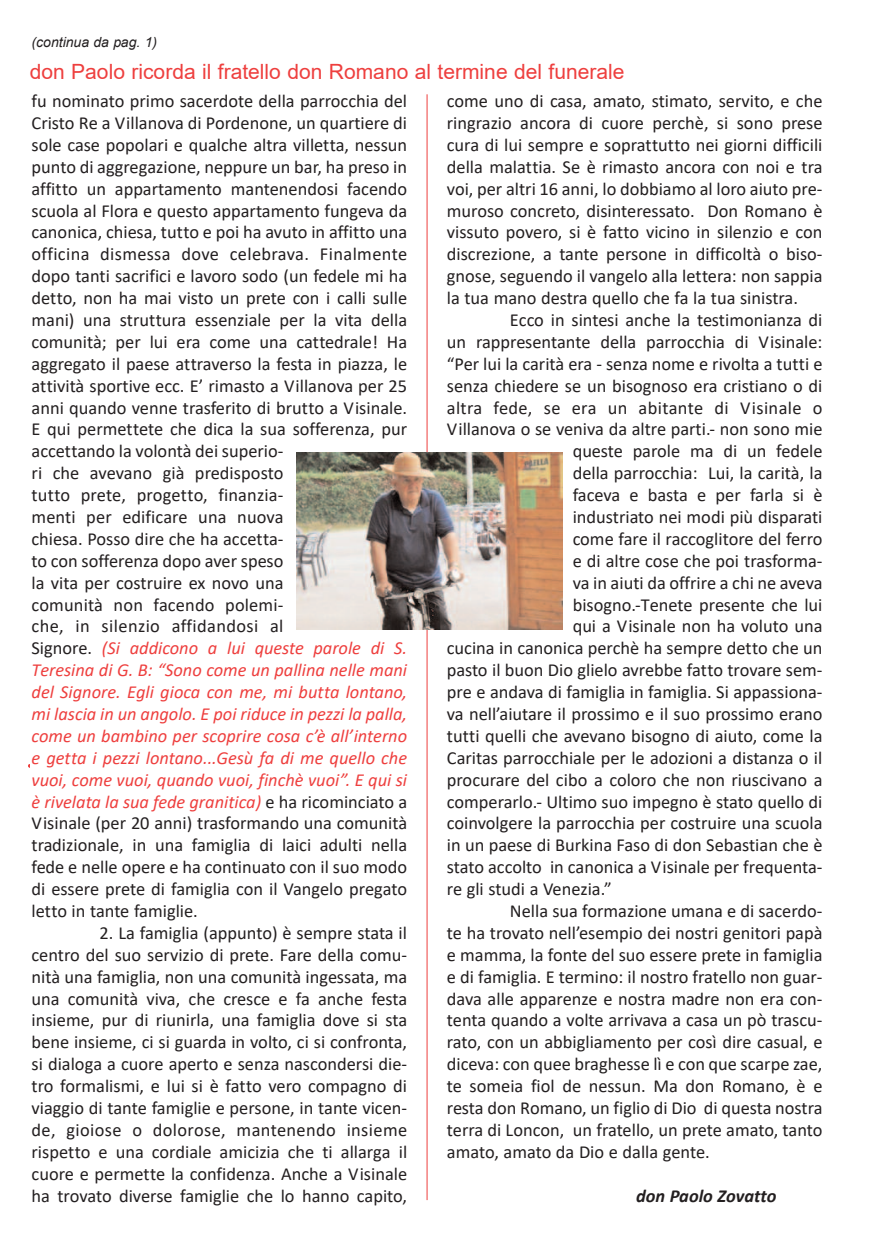
<style>
.page{position:relative;width:874px;height:1241px;background:#fff}
.page>*{position:absolute;margin:0;border:0;box-sizing:border-box;transform-origin:0 0}
.t1{font:21px "Arial";color:#ee3f3e}
.t2{font:18.38px/21.9px "Calibri";color:#231f20;text-align:justify}
.t3{font:18.38px "Calibri";letter-spacing:.02em;color:#231f20}
.t4{font:italic 700 18.38px "Calibri";color:#231f20}
.t5{font:italic 14px "Arial";color:#231f20}
.s1{font-style:italic;color:#ee3f3e}
</style>
<div class="page">
<hr style="left:426px;top:94px;width:1px;height:1105px;background:#ee3f3e">
<img style="left:296px;top:453px;width:266px;height:176px">
<p class="t5" style="left:32px;top:35px;width:127px">(continua da pag. 1)</p>
<p class="t1" style="left:30px;top:60px;width:596px">don Paolo ricorda il fratello don Romano al termine del funerale</p>
<p class="t2" style="left:32px;top:91px;width:377px;text-align:left">fu nominato primo sacerdote della parrocchia del Cristo Re a Villanova di Pordenone, un quartiere di sole case popolari e qualche altra villetta, nessun punto di aggregazione, neppure un bar, ha preso in affitto un appartamento mantenendosi facendo scuola al Flora e questo appartamento fungeva da canonica, chiesa, tutto e poi ha avuto in affitto una officina dismessa dove celebrava. Finalmente dopo tanti sacrifici e lavoro sodo (un fedele mi ha detto, non ha mai visto un prete con i calli sulle mani) una struttura essenziale per la vita della comunità; per lui era come una cattedrale! Ha aggregato il paese attraverso la festa in piazza, le attività sportive ecc. E’ rimasto a Villanova per 25 anni quando venne trasferito di brutto a Visinale.<br>E qui permettete che dica la sua sofferenza, pur accettando la volontà dei superio-<br>ri che avevano già predisposto<br>tutto prete, progetto, finanzia-<br>menti per edificare una nuova<br>chiesa. Posso dire che ha accetta-<br>to con sofferenza dopo aver speso<br>la vita per costruire ex novo una<br>comunità non facendo polemi-<br>che, in silenzio affidandosi al<br>Signore. <span class="s1">(Si addicono a lui queste parole di S.<br>Teresina di G. B: “Sono come un pallina nelle mani del Signore. Egli gioca con me, mi butta lontano, mi lascia in un angolo. E poi riduce in pezzi la palla, come un bambino per scoprire cosa c’è all’interno e getta i pezzi lontano...Gesù fa di me quello che vuoi, come vuoi, quando vuoi, finchè vuoi”. E qui si è rivelata la sua fede granitica)</span> e ha ricominciato a Visinale (per 20 anni) trasformando una comunità tradizionale, in una famiglia di laici adulti nella fede e nelle opere e ha continuato con il suo modo di essere prete di famiglia con il Vangelo pregato letto in tante famiglie.</p>
<p class="t2" style="left:32px;top:923px;width:377px;text-indent:68px">2. La famiglia (appunto) è sempre stata il centro del suo servizio di prete. Fare della comu&shy;nità una famiglia, non una comunità ingessata, ma una comunità viva, che cresce e fa anche festa insieme, pur di riunirla, una famiglia dove si sta bene insieme, ci si guarda in volto, ci si confronta, si dialoga a cuore aperto e senza nascondersi die&shy;tro formalismi, e lui si è fatto vero compagno di viaggio di tante famiglie e persone, in tante vicen&shy;de, gioiose o dolorose, mantenendo insieme rispetto e una cordiale amicizia che ti allarga il cuore e permette la confidenza. Anche a Visinale ha trovato diverse famiglie che lo hanno capito,</p>
<p class="t2" style="left:446px;top:91px;width:377px">come uno di casa, amato, stimato, servito, e che ringrazio ancora di cuore perchè, si sono prese cura di lui sempre e soprattutto nei giorni difficili della malattia. Se è rimasto ancora con noi e tra voi, per altri 16 anni, lo dobbiamo al loro aiuto pre&shy;muroso concreto, disinteressato. Don Romano è vissuto povero, si è fatto vicino in silenzio e con discrezione, a tante persone in difficoltà o biso&shy;gnose, seguendo il vangelo alla lettera: non sappia la tua mano destra quello che fa la tua sinistra.</p>
<p class="t2" style="left:509px;top:310px;width:314px">Ecco in sintesi anche la testimonianza di</p>
<p class="t2" style="left:446px;top:332px;width:377px">un rappresentante della parrocchia di Visinale:</p>
<p class="t2" style="left:446px;top:354px;width:377px">“Per lui la carità era - senza nome e rivolta a tutti e</p>
<p class="t2" style="left:446px;top:376px;width:377px">senza chiedere se un bisognoso era cristiano o di</p>
<p class="t3" style="left:446px;top:399px;width:377px">altra fede, se era un abitante di Visinale o</p>
<p class="t2" style="left:446px;top:420px;width:377px">Villanova o se veniva da altre parti.- non sono mie</p>
<p class="t2" style="left:572px;top:441px;width:251px">queste parole ma di un fedele</p>
<p class="t2" style="left:572px;top:463px;width:251px">della parrocchia: Lui, la carità, la</p>
<p class="t2" style="left:572px;top:485px;width:251px">faceva e basta e per farla si è</p>
<p class="t2" style="left:572px;top:507px;width:251px">industriato nei modi più disparati</p>
<p class="t2" style="left:572px;top:529px;width:251px">come fare il raccoglitore del ferro</p>
<p class="t2" style="left:572px;top:551px;width:251px">e di altre cose che poi trasforma-</p>
<p class="t2" style="left:572px;top:573px;width:251px">va in aiuti da offrire a chi ne aveva</p>
<p class="t2" style="left:572px;top:595px;width:251px">bisogno.-Tenete presente che lui</p>
<p class="t2" style="left:572px;top:616px;width:251px">qui a Visinale non ha voluto una</p>
<p class="t2" style="left:446px;top:638px;width:377px">cucina in canonica perchè ha sempre detto che un</p>
<p class="t2" style="left:446px;top:660px;width:377px">pasto il buon Dio glielo avrebbe fatto trovare sem-</p>
<p class="t2" style="left:446px;top:682px;width:377px">pre e andava di famiglia in famiglia. Si appassiona-</p>
<p class="t2" style="left:446px;top:704px;width:377px">va nell’aiutare il prossimo e il suo prossimo erano</p>
<p class="t2" style="left:446px;top:726px;width:377px">tutti quelli che avevano bisogno di aiuto, come la</p>
<p class="t2" style="left:446px;top:748px;width:377px">Caritas parrocchiale per le adozioni a distanza o il</p>
<p class="t2" style="left:446px;top:770px;width:377px">procurare del cibo a coloro che non riuscivano a</p>
<p class="t2" style="left:446px;top:791px;width:377px">comperarlo.- Ultimo suo impegno è stato quello di</p>
<p class="t2" style="left:446px;top:813px;width:377px">coinvolgere la parrocchia per costruire una scuola</p>
<p class="t2" style="left:446px;top:835px;width:377px">in un paese di Burkina Faso di don Sebastian che è</p>
<p class="t2" style="left:446px;top:857px;width:377px">stato accolto in canonica a Visinale per frequenta-</p>
<p class="t2" style="left:446px;top:879px;width:166px">re gli studi a Venezia.”</p>
<p class="t2" style="left:509px;top:901px;width:314px">Nella sua formazione umana e di sacerdo-</p>
<p class="t2" style="left:446px;top:923px;width:377px">te ha trovato nell’esempio dei nostri genitori papà</p>
<p class="t2" style="left:446px;top:945px;width:377px">e mamma, la fonte del suo essere prete in famiglia</p>
<p class="t2" style="left:446px;top:966px;width:377px">e di famiglia. E termino: il nostro fratello non guar-</p>
<p class="t2" style="left:446px;top:988px;width:377px">dava alle apparenze e nostra madre non era con-</p>
<p class="t2" style="left:446px;top:1010px;width:377px">tenta quando a volte arrivava a casa un pò trascu-</p>
<p class="t2" style="left:446px;top:1032px;width:377px">rato, con un abbigliamento per così dire casual, e</p>
<p class="t2" style="left:446px;top:1054px;width:377px">diceva: con quee braghesse lì e con que scarpe zae,</p>
<p class="t2" style="left:446px;top:1076px;width:377px">te someia fiol de nessun. Ma don Romano, è e</p>
<p class="t2" style="left:446px;top:1098px;width:377px">resta don Romano, un figlio di Dio di questa nostra</p>
<p class="t2" style="left:446px;top:1120px;width:377px">terra di Loncon, un fratello, un prete amato, tanto</p>
<p class="t2" style="left:446px;top:1141px;width:264px">amato, amato da Dio e dalla gente.</p>
<p class="t4" style="left:635px;top:1187px;width:142px">don Paolo Zovatto</p>
</div>
